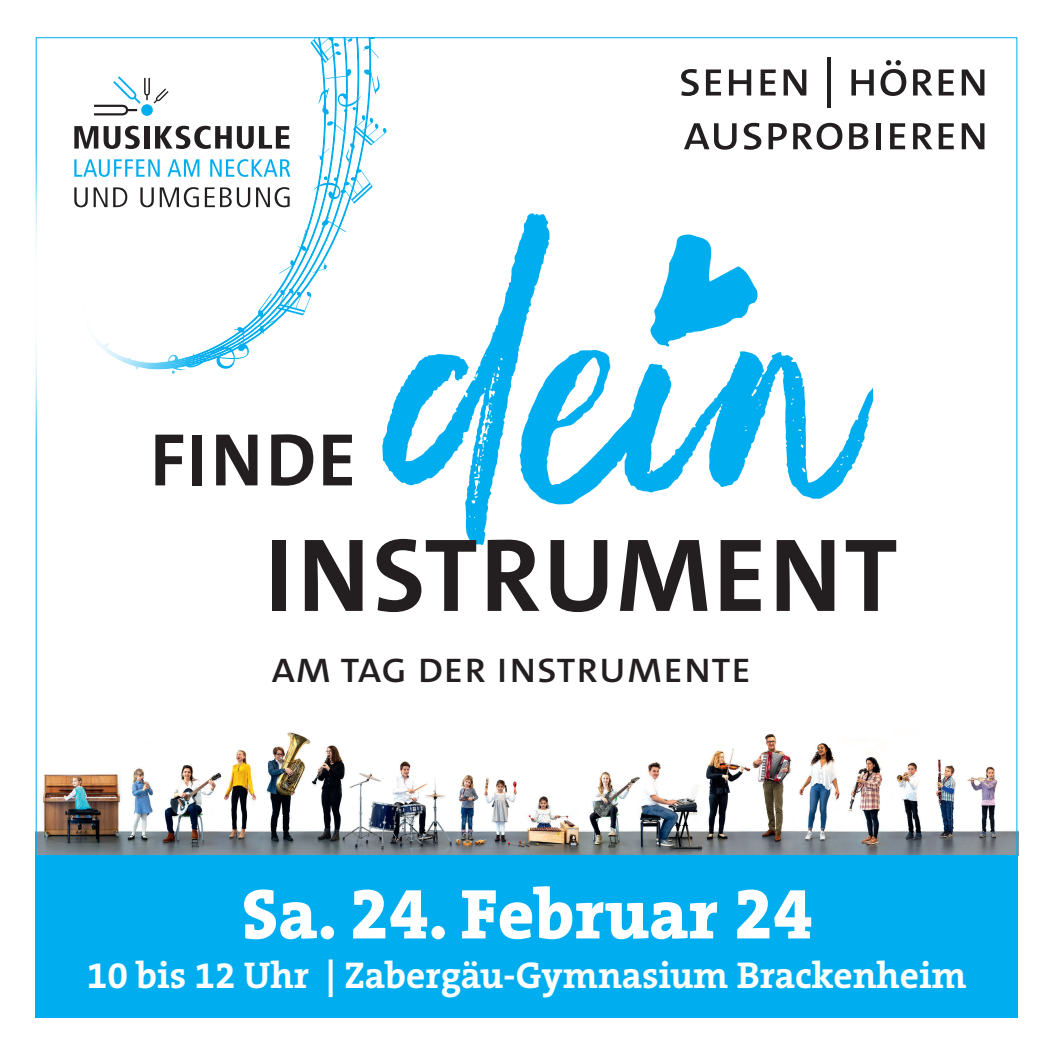
<style>
.page{position:relative;width:1053px;height:1053px;background:#fff}
.page>*{position:absolute;margin:0;border:0;box-sizing:border-box;transform-origin:0 0}
.t1{font:700 104.88px "The Sans C4 s";letter-spacing:.025em;color:#231f20}
.t2{font:700 75.12px "The Sans C4 s";letter-spacing:.035em;color:#231f20}
.t3{font:800 71.25px "The Serif B W8";color:#fff}
.t4{font:50px/53.8px "The Sans C4 s";color:#231f20}
.t5{font:44.5px "The Sans C4 s";color:#231f20}
.t6{font:700 37.5px "The Serif B W7";color:#fff}
</style>
<div class="page">
<div style="left:36px;top:866px;width:981px;height:151px;background:#00aeef"></div>
<img style="left:38px;top:732px;width:977px;height:123px">
<div style="left:36px;top:855px;width:981px;height:151px;background:#00aeef"></div>
<svg style="left:382px;top:213px;width:491px;height:332px"></svg>
<svg style="left:650px;top:234px;width:107px;height:112px"></svg>
<svg style="left:84px;top:63px;width:267px;height:279px"></svg>
<svg style="left:298px;top:229px;width:11px;height:22px"></svg>
<svg style="left:279px;top:260px;width:15px;height:13px"></svg>
<svg style="left:313px;top:263px;width:14px;height:10px"></svg>
<svg style="left:208px;top:327px;width:42px;height:42px"></svg>
<svg style="left:312px;top:169px;width:61px;height:35px"></svg>
<svg style="left:317px;top:69px;width:69px;height:93px"></svg>
<svg style="left:321px;top:217px;width:25px;height:15px"></svg>
<svg style="left:258px;top:288px;width:53px;height:46px"></svg>
<svg style="left:310px;top:39px;width:69px;height:24px"></svg>
<svg style="left:35px;top:180px;width:173px;height:266px"></svg>
<svg style="left:35px;top:150px;width:147px;height:267px"></svg>
<svg style="left:94px;top:76px;width:75px;height:39px"></svg>
<svg style="left:74px;top:159px;width:216px;height:18px"></svg>
<svg style="left:74px;top:126px;width:24px;height:22px"></svg>
<svg style="left:104px;top:126px;width:36px;height:23px"></svg>
<div style="left:144px;top:126px;width:6px;height:22px;background:#231f20"></div>
<svg style="left:155px;top:126px;width:134px;height:23px"></svg>
<svg style="left:74px;top:187px;width:14px;height:20px"></svg>
<svg style="left:140px;top:187px;width:14px;height:20px"></svg>
<svg style="left:94px;top:187px;width:13px;height:20px"></svg>
<svg style="left:113px;top:187px;width:14px;height:20px"></svg>
<svg style="left:160px;top:187px;width:39px;height:20px"></svg>
<svg style="left:256px;top:187px;width:33px;height:20px"></svg>
<svg style="left:205px;top:187px;width:45px;height:20px"></svg>
<h2 class="t2" style="left:150px;top:411px;width:208px">FINDE</h2>
<h3 class="t4" style="left:678px;top:52px;width:312px">sehen | hören ausprobieren</h3>
<h1 class="t1" style="left:264px;top:508px;width:634px">INSTRUMENT</h1>
<p class="t5" style="left:271px;top:638px;width:481px">am tag der instrumente</p>
<h3 class="t3" style="left:242px;top:866px;width:572px">Sa. 24. Februar 24</h3>
<p class="t6" style="left:87px;top:950px;width:881px">10 bis 12 Uhr | Zabergäu-Gymnasium Brackenheim</p>
</div>
